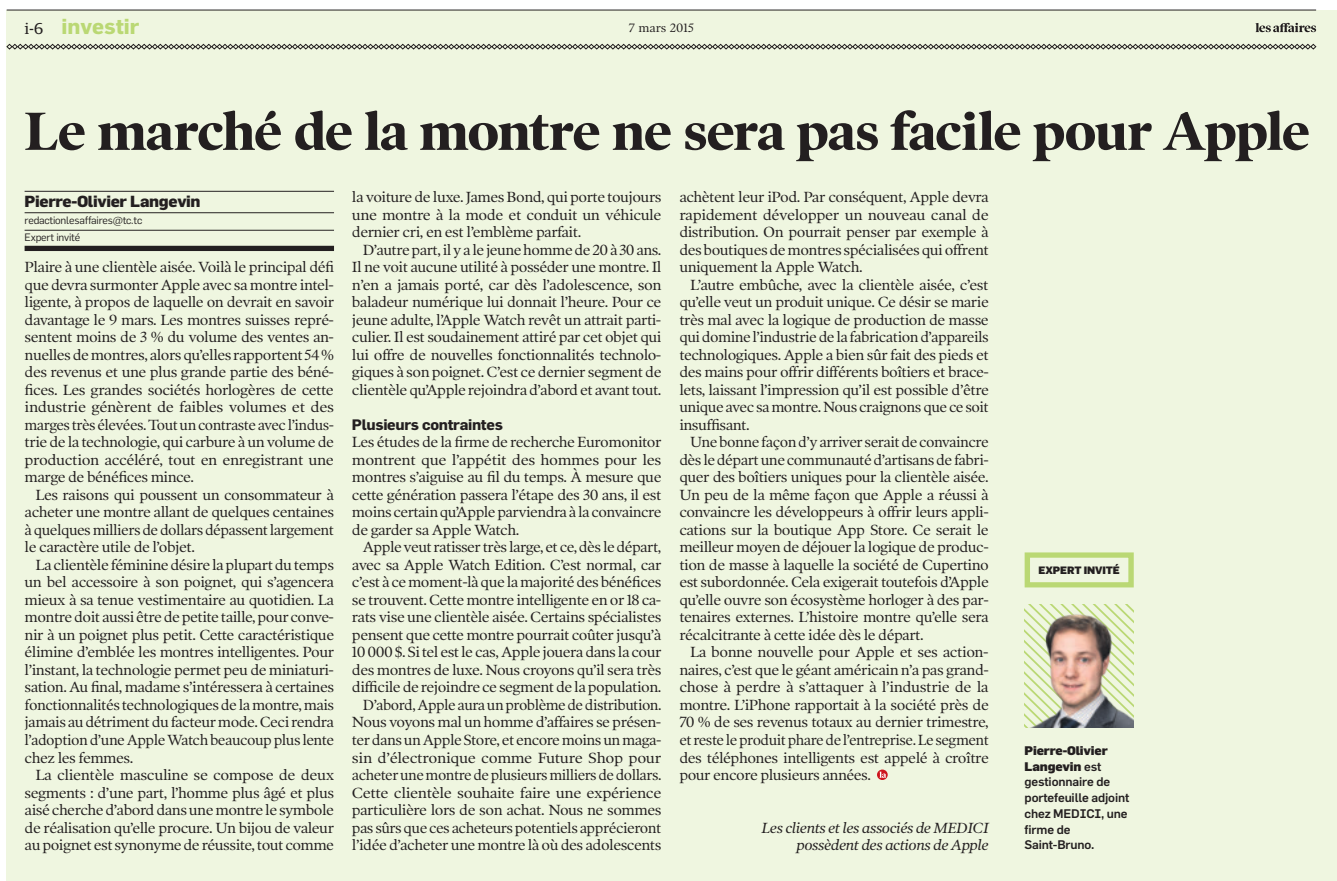
<style>
.page{position:relative;width:1337px;height:881px;background:#fff}
.page>*{position:absolute;margin:0;border:0;box-sizing:border-box;transform-origin:0 0}
.t1{font:700 54.25px "Poynter OS Disp";letter-spacing:-.02em;color:#231f20}
.t2{font:700 21px "Flama";color:#bad874}
.t3{font:800 15.75px "Flama";letter-spacing:-.02em;color:#231f20}
.t4{font:14.88px/17.5px "Poynter OS Text One L";letter-spacing:-.035em;color:#231f20;text-align:justify}
.t5{font:14.88px/17.5px "Poynter OS Text One L";letter-spacing:-.035em;color:#231f20;text-align:justify;scale:1.05 1}
.t6{font:italic 14.88px/17.5px "Poynter OS Text One L";letter-spacing:-.03em;color:#231f20;text-align:right}
.t7{font:700 14.88px "Flama";letter-spacing:-.02em;color:#231f20}
.t8{font:500 12.25px/15.8px "Flama";letter-spacing:-.015em;color:#231f20}
.t9{font:12.25px "Poynter OS Text One L";color:#231f20}
.t10{font:10.5px/17.2px "Flama";letter-spacing:-.02em;color:#231f20}
.t11{font:900 10.5px "Flama";letter-spacing:-.01em;color:#231f20}
.s1{font-family:"Guardian Egyp";font-weight:400;font-size:15.75px;color:#231f20}
.s2{font-weight:900}
</style>
<div class="page">
<div style="left:7px;top:10px;width:1330px;height:871px;background:#eff6e0"></div>
<svg style="left:6px;top:44px;width:1310px;height:6px"></svg>
<hr style="left:7px;top:10px;width:1309px;height:1px;background:#231f20">
<svg style="left:1256px;top:23px;width:60px;height:9px"></svg>
<hr style="left:25px;top:191px;width:309px;height:1px;background:#231f20">
<hr style="left:25px;top:212px;width:309px;height:1px;background:#231f20">
<hr style="left:25px;top:230px;width:309px;height:1px;background:#231f20">
<div style="left:25px;top:246px;width:309px;height:5px;background:#231f20"></div>
<img style="left:1025px;top:605px;width:109px;height:122px">
<div style="left:1025px;top:552px;width:109px;height:35px;border:5px solid #bad874"></div>
<svg style="left:877px;top:769px;width:11px;height:11px"></svg>
<svg style="left:879px;top:771px;width:7px;height:7px"></svg>
<h2 class="t2" style="left:25px;top:14px;width:116px"><span class="s1">i-6</span> investir</h2>
<p class="t9" style="left:629px;top:20px;width:66px">7 mars 2015</p>
<h1 class="t1" style="left:25px;top:100px;width:1287px">Le marché de la montre ne sera pas facile pour Apple</h1>
<p class="t3" style="left:25px;top:192px;width:177px">Pierre-Olivier Langevin</p>
<p class="t10" style="left:25px;top:211px;width:119px">redactionlesaffaires@tc.tc<br>Expert invité</p>
<p class="t4" style="left:25px;top:258px;width:311px">Plaire à une clientèle aisée. Voilà le principal défi que devra surmonter Apple avec sa montre intel&shy;ligente, à propos de laquelle on devrait en savoir davantage le 9 mars. Les montres suisses repré&shy;sentent moins de 3 % du volume des ventes an&shy;nuelles de montres, alors qu’elles rapportent 54% des revenus et une plus grande partie des béné&shy;fices. Les grandes sociétés horlogères de cette industrie génèrent de faibles volumes et des marges très élevées. Tout un contraste avec l’indus&shy;trie de la technologie, qui carbure à un volume de production accéléré, tout en enregistrant une marge de bénéfices mince.</p>
<p class="t4" style="left:25px;top:486px;width:311px;text-indent:11px">Les raisons qui poussent un consommateur à acheter une montre allant de quelques centaines à quelques milliers de dollars dépassent largement le caractère utile de l’objet.</p>
<p class="t4" style="left:25px;top:556px;width:311px;text-indent:11px">La clientèle féminine désire la plupart du temps un bel accessoire à son poignet, qui s’agencera mieux à sa tenue vestimentaire au quotidien. La montre doit aussi être de petite taille, pour conve&shy;nir à un poignet plus petit. Cette caractéristique élimine d’emblée les montres intelligentes. Pour l’instant, la technologie permet peu de miniaturi&shy;sation. Au final, madame s’intéressera à certaines fonctionnalités technologiques de la montre, mais jamais au détriment du facteur mode. Ceci rendra l’adoption d’une Apple Watch beaucoup plus lente chez les femmes.</p>
<p class="t5" style="left:25px;top:766px;width:296px;text-indent:11px">La clientèle masculine se compose de deux segments : d’une part, l’homme plus âgé et plus aisé cherche d’abord dans une montre le symbole de réalisation qu’elle procure. Un bijou de valeur au poignet est synonyme de réussite, tout comme</p>
<p class="t4" style="left:352px;top:188px;width:311px">la voiture de luxe. James Bond, qui porte toujours une montre à la mode et conduit un véhicule dernier cri, en est l’emblème parfait.</p>
<p class="t4" style="left:352px;top:241px;width:311px;text-indent:11px">D’autre part, il y a le jeune homme de 20 à 30ans.<br>Il ne voit aucune utilité à posséder une montre. Il n’en a jamais porté, car dès l’adolescence, son baladeur numérique lui donnait l’heure. Pour ce jeune adulte, l’Apple Watch revêt un attrait parti&shy;culier. Il est soudainement attiré par cet objet qui lui offre de nouvelles fonctionnalités technolo&shy;giques à son poignet. C’est ce dernier segment de clientèle qu’Apple rejoindra d’abord et avant tout.</p>
<p class="t7" style="left:352px;top:415px;width:152px">Plusieurs contraintes</p>
<p class="t4" style="left:352px;top:433px;width:311px">Les études de la firme de recherche Euromonitor montrent que l’appétit des hommes pour les montres s’aiguise au fil du temps. À mesure que cette génération passera l’étape des 30 ans, il est moins certain qu’Apple parviendra à la convaincre de garder sa Apple Watch.</p>
<p class="t4" style="left:352px;top:538px;width:311px;text-align:right">Apple veut ratisser très large, et ce, dès le départ, avec sa Apple Watch Edition. C’est normal, car c’est à ce moment-là que la majorité des bénéfices se trouvent. Cette montre intelligente en or 18 ca&shy;rats vise une clientèle aisée. Certains spécialistes pensent que cette montre pourrait coûter jusqu’à 10000$. Si tel est le cas, Apple jouera dans la cour des montres de luxe. Nous croyons qu’il sera très difficile de rejoindre ce segment de la population.<br>D’abord, Apple aura un problème de distribution.<br>Nous voyons mal un homme d’affaires se présen&shy;ter dans un Apple Store, et encore moins un maga&shy;sin d’électronique comme Future Shop pour acheter une montre de plusieurs milliers de dollars.<br>Cette clientèle souhaite faire une expérience particulière lors de son achat. Nous ne sommes pas sûrs que ces acheteurs potentiels apprécieront l’idée d’acheter une montre là où des adolescents</p>
<p class="t4" style="left:679px;top:188px;width:311px">achètent leur iPod. Par conséquent, Apple devra rapidement développer un nouveau canal de distribution. On pourrait penser par exemple à des boutiques de montres spécialisées qui offrent uniquement la Apple Watch.</p>
<p class="t4" style="left:679px;top:276px;width:311px;text-indent:11px">L’autre embûche, avec la clientèle aisée, c’est qu’elle veut un produit unique. Ce désir se marie très mal avec la logique de production de masse qui domine l’industrie de la fabrication d’appareils technologiques. Apple a bien sûr fait des pieds et des mains pour offrir différents boîtiers et brace&shy;lets, laissant l’impression qu’il est possible d’être unique avec sa montre. Nous craignons que ce soit insuffisant.</p>
<p class="t4" style="left:679px;top:433px;width:311px;text-indent:11px">Une bonne façon d’y arriver serait de convaincre dès le départ une communauté d’artisans de fabri&shy;quer des boîtiers uniques pour la clientèle aisée.<br>Un peu de la même façon que Apple a réussi à convaincre les développeurs à offrir leurs appli&shy;cations sur la boutique App Store. Ce serait le meilleur moyen de déjouer la logique de produc&shy;tion de masse à laquelle la société de Cupertino est subordonnée. Cela exigerait toutefois d’Apple qu’elle ouvre son écosystème horloger à des par&shy;tenaires externes. L’histoire montre qu’elle sera récalcitrante à cette idée dès le départ.</p>
<p class="t4" style="left:679px;top:643px;width:311px;text-indent:11px">La bonne nouvelle pour Apple et ses action&shy;naires, c’est que le géant américain n’a pas grand&shy;chose à perdre à s’attaquer à l’industrie de la montre. L’iPhone rapportait à la société près de 70 % de ses revenus totaux au dernier trimestre, et reste le produit phare de l’entreprise. Le segment des téléphones intelligents est appelé à croître pour encore plusieurs années.</p>
<p class="t6" style="left:762px;top:818px;width:229px">Les clients et les associés de MEDICI possèdent des actions de Apple</p>
<p class="t11" style="left:1039px;top:564px;width:83px">EXPERT INVITÉ</p>
<p class="t8" style="left:1025px;top:742px;width:106px"><span class="s2">Pierre-Olivier<br>Langevin</span> est gestionnaire de portefeuille adjoint chez MEDICI, une firme de<br>Saint-Bruno.</p>
</div>
